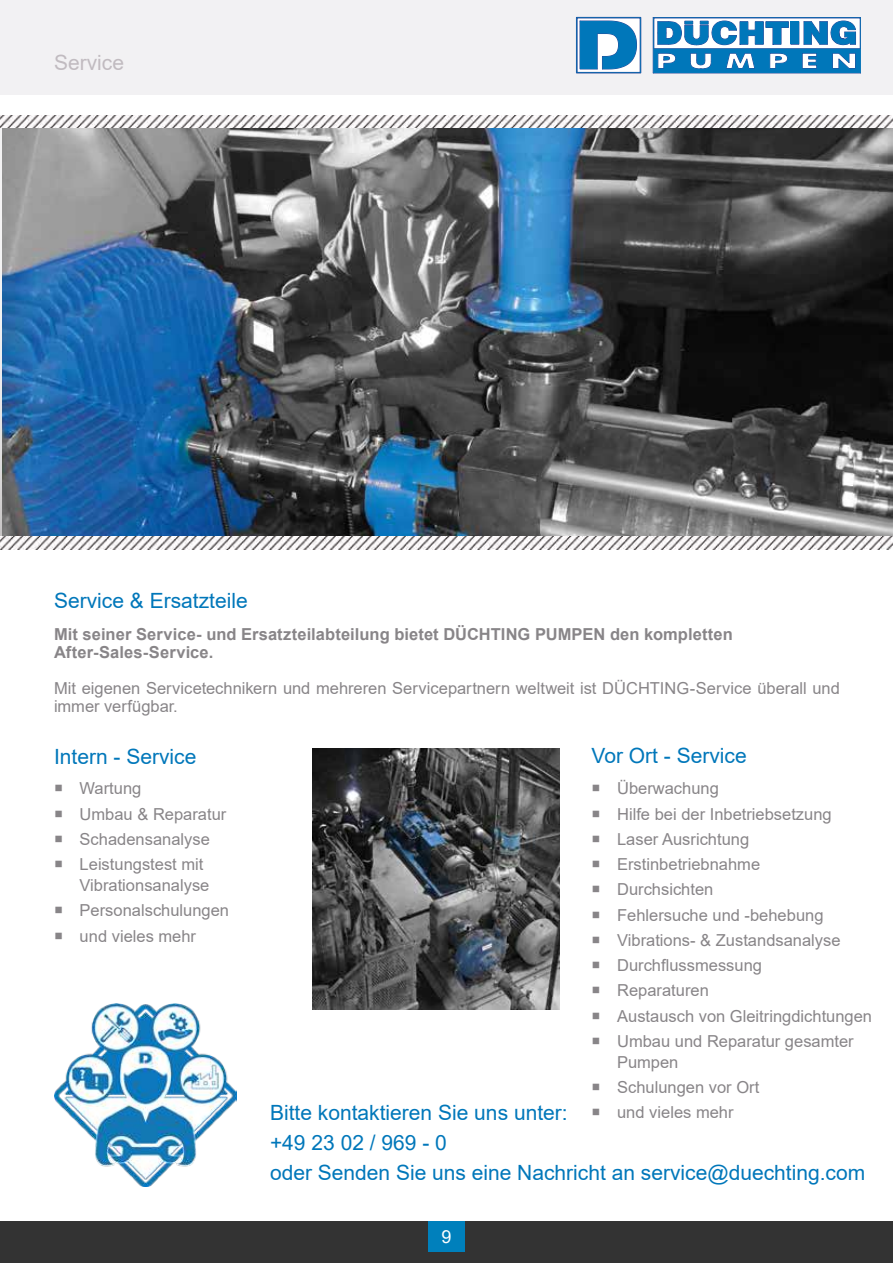
<style>
.page{position:relative;width:893px;height:1263px;background:#fff}
.page>*{position:absolute;margin:0;border:0;box-sizing:border-box;transform-origin:0 0}
.t1{font:21px/30px "Arial";color:#0077ba}
.t2{font:21px "Arial";color:#c1bbc0}
.t3{font:18px "Arial";color:#fff}
.t4{font:16.5px/25.2px "Arial";color:#888588}
.t5{font:700 16.5px/18px "Arial";letter-spacing:.005em;color:#888588}
</style>
<div class="page">
<div style="left:0;top:0;width:893px;height:95px;background:#f2f1f3"></div>
<hr style="left:653px;top:73px;width:208px;height:1px;background:#284898">
<hr style="left:861px;top:17px;width:1px;height:56px;background:#284898">
<svg style="left:576px;top:17px;width:65px;height:56px"></svg>
<svg style="left:653px;top:17px;width:208px;height:56px"></svg>
<div style="left:0;top:1221px;width:893px;height:42px;background:#333"></div>
<div style="left:428px;top:1221px;width:37px;height:31px;background:#0080bc"></div>
<img style="left:0;top:115px;width:893px;height:434px">
<img style="left:312px;top:748px;width:248px;height:261px">
<img style="left:0;top:128px;width:892px;height:408px">
<img style="left:54px;top:1004px;width:182px;height:182px">
<p class="t2" style="left:54px;top:48px;width:72px">Service</p>
<p class="t1" style="left:54px;top:586px;width:195px">Service &amp; Ersatzteile</p>
<p class="t5" style="left:54px;top:626px;width:680px">Mit seiner Service- und Ersatzteilabteilung bietet DÜCHTING PUMPEN den kompletten<br>After-Sales-Service.</p>
<p class="t4" style="left:54px;top:679px;width:787px;line-height:18px">Mit eigenen Servicetechnikern und mehreren Servicepartnern weltweit ist DÜCHTING-Service überall und immer verfügbar.</p>
<p class="t1" style="left:54px;top:741px;width:144px">Intern - Service</p>
<p class="t4" style="left:80px;top:776px;width:148px">Wartung<br>Umbau &amp; Reparatur<br>Schadensanalyse<br>Leistungstest mit</p>
<p class="t4" style="left:80px;top:873px;width:151px">Vibrationsanalyse<br>Personalschulungen und vieles mehr</p>
<p class="t1" style="left:591px;top:740px;width:157px">Vor Ort - Service</p>
<p class="t4" style="left:617px;top:776px;width:256px">Überwachung<br>Hilfe bei der Inbetriebsetzung<br>Laser Ausrichtung<br>Erstinbetriebnahme<br>Durchsichten<br>Fehlersuche und -behebung<br>Vibrations- &amp; Zustandsanalyse<br>Durchflussmessung<br>Reparaturen<br>Austausch von Gleitringdichtungen<br>Umbau und Reparatur gesamter</p>
<p class="t4" style="left:617px;top:1049px;width:144px">Pumpen<br>Schulungen vor Ort und vieles mehr</p>
<p class="t1" style="left:270px;top:1097px;width:597px">Bitte kontaktieren Sie uns unter:<br>+49 23 02 / 969 - 0<br>oder Senden Sie uns eine Nachricht an service@duechting.com</p>
<p class="t3" style="left:441px;top:1225px;width:12px">9</p>
</div>
